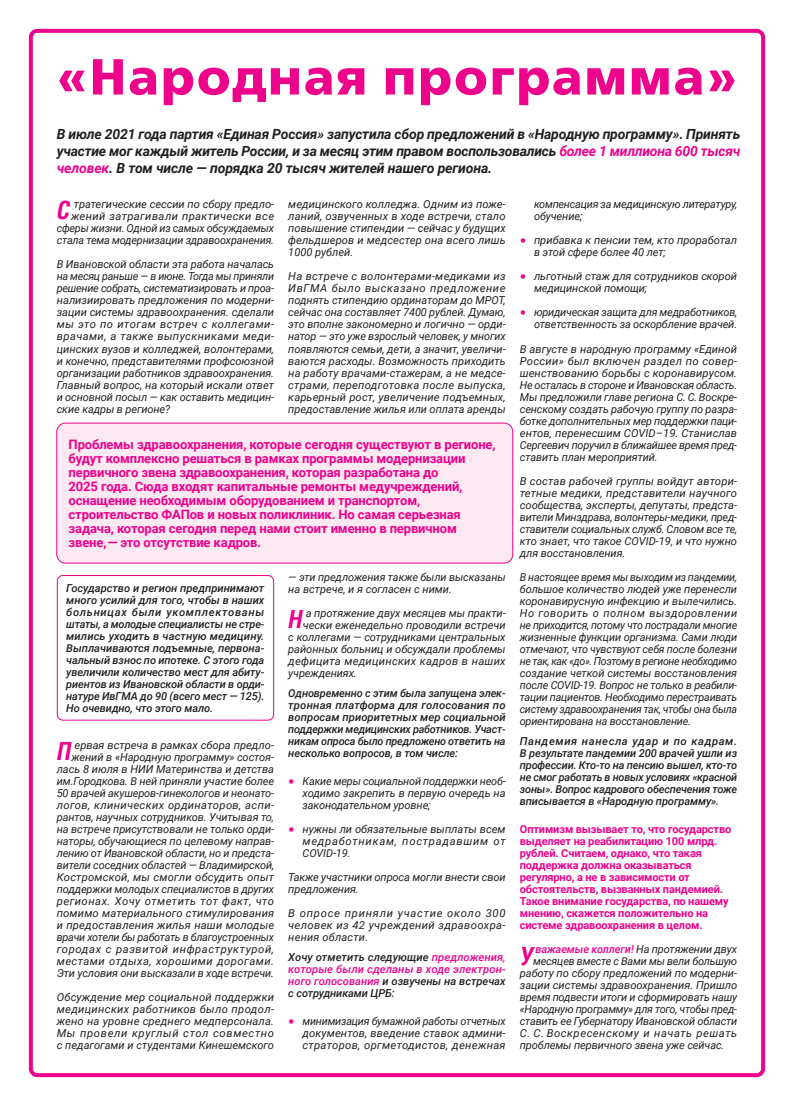
<style>
.page{position:relative;width:794px;height:1106px;background:#fff}
.page>*{position:absolute;margin:0;border:0;box-sizing:border-box;transform-origin:0 0}
.t1{font:50.5px "Free Set Bold C";letter-spacing:.04em;color:#ed028c}
.t2{font:italic 700 24px "AG Letterica Condensed C";color:#ed028c}
.t3{font:italic 700 14px/16.8px "Roboto";letter-spacing:-.01em;color:#231f20;text-align:justify}
.t4{font:700 13px/14px "Roboto";letter-spacing:-.01em;color:#ed028c}
.t5{font:italic 11px/12px "Roboto";letter-spacing:-.01em;color:#231f20;text-align:justify}
.t6{font:italic 500 11px/12px "Roboto";letter-spacing:-.01em;color:#231f20;text-align:justify}
.t7{font:700 11px/12px "Roboto";letter-spacing:-.01em;color:#ed028c}
.t8{font:italic 500 11px/12px "Roboto";letter-spacing:-.01em;color:#ed028c;text-align:justify}
.t9{font:italic 11px "Roboto";letter-spacing:.02em;color:#231f20}
.t10{font:italic 11px "Roboto";letter-spacing:.045em;color:#231f20}
.s1{color:#ed028c}
.s2{font-weight:700;font-style:normal;font-size:18px;color:#ed028c}
.s3{color:#231f20}
.s4{font-weight:400;color:#231f20}
</style>
<div class="page">
<div style="left:29px;top:29px;width:736px;height:1048px;border:4px solid #ed028c;border-radius:7px"></div>
<div style="left:57px;top:575px;width:217px;height:145px;border:1px solid #ed028c;border-radius:6px"></div>
<div style="left:57px;top:423px;width:456px;height:140px;background:#fce9f1;border-radius:9px"></div>
<div style="left:56px;top:422px;width:457px;height:141px;border:1px solid #ed028c;border-radius:9px"></div>
<h1 class="t1" style="left:57px;top:48px;width:682px">«Народная программа»</h1>
<p class="t3" style="left:57px;top:125px;width:685px">В июле 2021 года партия «Единая Россия» запустила сбор предложений в «Народную программу». Принять участие мог каждый житель России, и за месяц этим правом воспользовались <span class="s1">более 1 миллиона 600 тысяч человек</span>. В том числе — порядка 20 тысяч жителей нашего региона.</p>
<p class="t5" style="left:57px;top:198px;width:219px;text-align:right">тратегические сессии по сбору предло&shy;жений затрагивали практически все сферы жизни. Одной из самых обсуждаемых стала тема модернизации здравоохранения.</p>
<p class="t5" style="left:57px;top:258px;width:219px">В Ивановской области эта работа началась на месяц раньше — в июне. Тогда мы приняли решение собрать, систематизировать и проа&shy;нализиировать предложения по модерни&shy;зации системы здравоохранения. сделали мы это по итогам встреч с коллегами&shy;врачами, а также выпускниками меди&shy;цинских вузов и колледжей, волонтерами, и конечно, представителями профсоюзной организации работников здравоохранения.<br>Главный вопрос, на который искали ответ и основной посыл — как оставить медицин&shy;ские кадры в регионе?</p>
<h2 class="t2" style="left:57px;top:196px;width:15px">С</h2>
<p class="t5" style="left:288px;top:198px;width:219px">медицинского колледжа. Одним из поже&shy;ланий, озвученных в ходе встречи, стало повышение стипендии — сейчас у будущих фельдшеров и медсестер она всего лишь 1000 рублей.</p>
<p class="t5" style="left:288px;top:270px;width:219px">На встрече с волонтерами-медиками из ИвГМА было высказано предложение поднять стипендию ординаторам до МРОТ, сейчас она составляет 7400 рублей. Думаю, это вполне закономерно и логично — орди&shy;натор — это уже взрослый человек, у многих появляются семьи, дети, а значит, увеличи&shy;ваются расходы. Возможность приходить на работу врачами-стажерам, а не медсе&shy;страми, переподготовка после выпуска, карьерный рост, увеличение подъемных, предоставление жилья или оплата аренды</p>
<p class="t4" style="left:69px;top:437px;width:428px">Проблемы здравоохранения, которые сегодня существуют в регионе, будут комплексно решаться в рамках программы модернизации первичного звена здравоохранения, которая разработана до<br>2025 года. Сюда входят капитальные ремонты медучреждений, оснащение необходимым оборудованием и транспортом, строительство ФАПов и новых поликлиник. Но самая серьезная задача, которая сегодня перед нами стоит именно в первичном звене, — это отсутствие кадров.</p>
<p class="t6" style="left:66px;top:581px;width:200px">Государство и регион предпринимают много усилий для того, чтобы в наших больницах были укомплектованы штаты, а молодые специалисты не стре&shy;мились уходить в частную медицину.<br>Выплачиваются подъемные, первона&shy;чальный взнос по ипотеке. С этого года увеличили количество мест для абиту&shy;риентов из Ивановской области в орди&shy;натуре ИвГМА до 90 (всего мест — 125).<br>Но очевидно, что этого мало.</p>
<h2 class="t2" style="left:57px;top:736px;width:16px">П</h2>
<p class="t5" style="left:57px;top:738px;width:219px;text-align:right">ервая встреча в рамках сбора предло&shy;жений в «Народную программу» состоя&shy;лась 8 июля в НИИ Материнства и детства им.Городкова. В ней приняли участие более 50 врачей акушеров-гинекологов и неонато&shy;логов, клинических ординаторов, аспи&shy;рантов, научных сотрудников. Учитывая то, на встрече присутствовали не только орди&shy;наторы, обучающиеся по целевому направ&shy;лению от Ивановской области, но и предста&shy;вители соседних областей — Владимирской, Костромской, мы смогли обсудить опыт поддержки молодых специалистов в других регионах. Хочу отметить тот факт, что помимо материального стимулирования и предоставления жилья наши молодые врачи хотели бы работать в благоустроенных городах с развитой инфраструктурой, местами отдыха, хорошими дорогами.<br>Эти условия они высказали в ходе встречи.</p>
<p class="t5" style="left:57px;top:990px;width:219px">Обсуждение мер социальной поддержки медицинских работников было продол&shy;жено на уровне среднего медперсонала.<br>Мы провели круглый стол совместно с педагогами и студентами Кинешемского</p>
<p class="t5" style="left:288px;top:570px;width:219px">— эти предложения также были высказаны на встрече, и я согласен с ними.</p>
<h2 class="t2" style="left:288px;top:604px;width:16px">Н</h2>
<p class="t5" style="left:306px;top:606px;width:201px">а протяжение двух месяцев мы практи-</p>
<p class="t5" style="left:303px;top:618px;width:204px">чески еженедельно проводили встречи</p>
<p class="t5" style="left:288px;top:630px;width:219px">с коллегами — сотрудниками центральных</p>
<p class="t5" style="left:288px;top:642px;width:219px">районных больниц и обсуждали проблемы</p>
<p class="t9" style="left:288px;top:653px;width:219px">дефицита медицинских кадров в наших</p>
<p class="t5" style="left:288px;top:666px;width:70px">учреждениях.</p>
<p class="t6" style="left:288px;top:687px;width:219px">Одновременно с этим была запущена элек&shy;тронная платформа для голосования по вопросам приоритетных мер социальной поддержки медицинских работников. Участ&shy;никам опроса было предложено ответить на несколько вопросов, в том числе:</p>
<p class="t5" style="left:302px;top:774px;width:205px;text-indent:-14px"><span class="s2">•</span> Какие меры социальной поддержки необ&shy;ходимо закрепить в первую очередь на законодательном уровне;</p>
<p class="t5" style="left:302px;top:822px;width:205px;text-indent:-14px"><span class="s2">•</span> нужны ли обязательные выплаты всем медработникам, пострадавшим от COVID‑19.</p>
<p class="t5" style="left:288px;top:870px;width:219px">Также участники опроса могли внести свои предложения.</p>
<p class="t5" style="left:288px;top:906px;width:219px">В опросе приняли участие около 300 человек из 42 учреждений здравоохра&shy;нения области.</p>
<p class="t8" style="left:288px;top:951px;width:219px"><span class="s3">Хочу отметить следующие</span> предложения, которые были сделаны в ходе электрон&shy;ного голосования <span class="s3">и озвучены на встречах с сотрудниками ЦРБ:</span></p>
<p class="t5" style="left:302px;top:1014px;width:205px;text-indent:-14px"><span class="s2">•</span> минимизация бумажной работы отчетных документов, введение ставок админи&shy;страторов, оргметодистов, денежная</p>
<p class="t5" style="left:534px;top:198px;width:205px">компенсация за медицинскую литературу, обучение;</p>
<p class="t5" style="left:534px;top:234px;width:204px;text-indent:-14px"><span class="s2">•</span> прибавка к пенсии тем, кто проработал в этой сфере более 40 лет;</p>
<p class="t5" style="left:534px;top:270px;width:204px;text-indent:-14px"><span class="s2">•</span> льготный стаж для сотрудников скорой медицинской помощи;</p>
<p class="t5" style="left:520px;top:306px;width:219px;text-align:right"><span class="s2">•</span> юридическая защита для медработников, ответственность за оскорбление врачей.</p>
<p class="t5" style="left:520px;top:342px;width:219px">В августе в народную программу «Единой России» был включен раздел по совер&shy;шенствованию борьбы с коронавирусом.<br>Не осталась в стороне и Ивановская область.<br>Мы предложили главе региона С. С. Воскре&shy;сенскому создать рабочую группу по разра&shy;ботке дополнительных мер поддержки паци&shy;ентов, перенесшим COVID–19. Станислав Сергеевич поручил в ближайшее время пред&shy;ставить план мероприятий.</p>
<p class="t5" style="left:520px;top:474px;width:219px">В состав рабочей группы войдут автори&shy;тетные медики, представители научного сообщества, эксперты, депутаты, предста&shy;вители Минздрава, волонтеры-медики, пред&shy;ставители социальных служб. Словом все те, кто знает, что такое COVID‑19, и что нужно для восстановления.</p>
<p class="t5" style="left:520px;top:570px;width:219px">В настоящее время мы выходим из пандемии, большое количество людей уже перенесли коронавирусную инфекцию и вылечились.<br>Но говорить о полном выздоровлении не приходится, потому что пострадали многие жизненные функции организма. Сами люди отмечают, что чувствуют себя после болезни не так, как «до». Поэтому в регионе необходимо создание четкой системы восстановления после COVID‑19. Вопрос не только в реабили&shy;тации пациентов. Необходимо перестраивать систему здравоохранения так, чтобы она была ориентирована на восстановление.</p>
<p class="t6" style="left:520px;top:735px;width:219px">Пандемия нанесла удар и по кадрам.<br>В результате пандемии 200 врачей ушли из профессии. Кто-то на пенсию вышел, кто-то не смог работать в новых условиях «красной зоны». Вопрос кадрового обеспечения тоже вписывается в «Народную программу».</p>
<p class="t7" style="left:520px;top:822px;width:213px">Оптимизм вызывает то, что государство выделяет на реабилитацию 100 млрд. рублей. Считаем, однако, что такая поддержка должна оказываться регулярно, а не в зависимости от обстоятельств, вызванных пандемией.<br>Такое внимание государства, по нашему мнению, скажется положительно на системе здравоохранения в целом.</p>
<h2 class="t2" style="left:520px;top:941px;width:15px">У</h2>
<p class="t8" style="left:535px;top:942px;width:203px">важаемые коллеги! <span class="s4">На протяжении двух</span></p>
<p class="t5" style="left:533px;top:954px;width:205px">месяцев вместе с Вами мы вели большую</p>
<p class="t5" style="left:520px;top:966px;width:219px">работу по сбору предложений по модерни-</p>
<p class="t5" style="left:520px;top:978px;width:219px">зации системы здравоохранения. Пришло</p>
<p class="t5" style="left:520px;top:990px;width:219px">время подвести итоги и сформировать нашу</p>
<p class="t5" style="left:520px;top:1002px;width:219px">«Народную программу» для того, чтобы пред-</p>
<p class="t5" style="left:520px;top:1014px;width:219px">ставить ее Губернатору Ивановской области</p>
<p class="t10" style="left:520px;top:1025px;width:219px">С. С. Воскресенскому и начать решать</p>
<p class="t5" style="left:520px;top:1038px;width:206px">проблемы первичного звена уже сейчас.</p>
</div>
